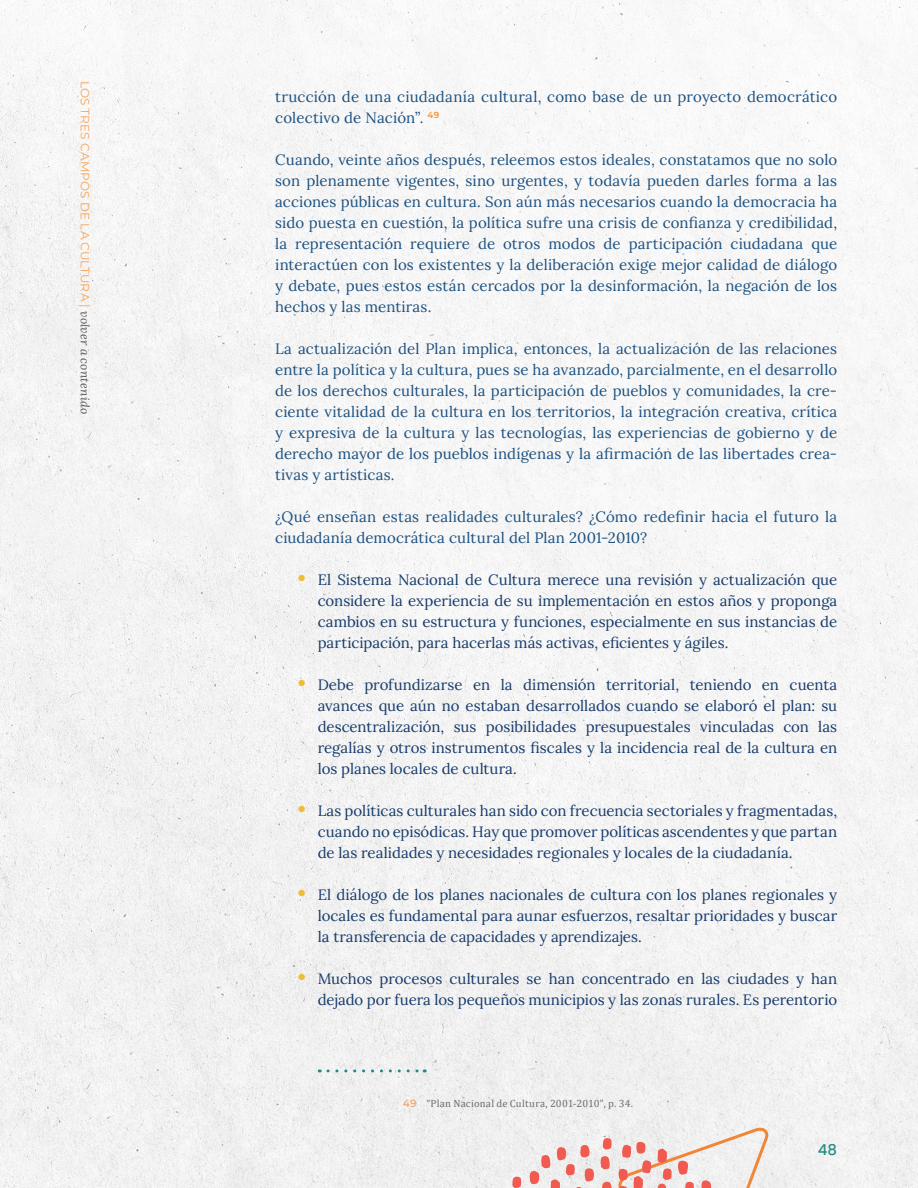
<style>
.page{position:relative;width:918px;height:1188px;background:#fff}
.page>*{position:absolute;margin:0;border:0;box-sizing:border-box;transform-origin:0 0}
.txt_01{font:15px/21px "Lora";letter-spacing:.01em;color:#1c5180}
.t1{font:15px/21px "Lora";color:#163b6b;text-align:justify}
.t2{font:500 15px "Poppins";color:#278c81}
.t3{font:12px "Montserrat";letter-spacing:.01em;color:#f8a457}
.piepag{font:10.5px "Cambria";letter-spacing:.015em;color:#6c6d70}
.s1{font-family:"Lora";font-style:italic;color:#57585a}
.s2{font-family:"Poppins";font-weight:700;font-size:21px;color:#efbc35}
.s3{font-family:"Montserrat";font-weight:600;color:#f5aa72}
</style>
<div class="page">
<img style="left:0;top:0;width:918px;height:1188px">
<svg style="left:602px;top:1182px;width:10px;height:6px"></svg>
<svg style="left:600px;top:1156px;width:10px;height:13px"></svg>
<svg style="left:603px;top:1138px;width:9px;height:12px"></svg>
<svg style="left:512px;top:1177px;width:9px;height:11px"></svg>
<svg style="left:529px;top:1144px;width:65px;height:44px"></svg>
<svg style="left:618px;top:1127px;width:155px;height:61px"></svg>
<svg style="left:328px;top:1069px;width:97px;height:3px"></svg>
<p class="t3" style="left:93px;top:81px;width:335px;rotate:90deg">LOS TRES CAMPOS DE LA CULTURA | <span class="s1">volver a contenido</span></p>
<p class="txt_01" style="left:275px;top:85px;width:564px">trucción de una ciudadanía cultural, como base de un proyecto democrático colectivo de Nación”. <sup>49</sup></p>
<p class="txt_01" style="left:275px;top:148px;width:564px;text-align:justify">Cuando, veinte años después, releemos estos ideales, constatamos que no solo son plenamente vigentes, sino urgentes, y todavía pueden darles forma a las acciones públicas en cultura. Son aún más necesarios cuando la democracia ha sido puesta en cuestión, la política sufre una crisis de confianza y credibilidad, la representación requiere de otros modos de participación ciudadana que interactúen con los existentes y la deliberación exige mejor calidad de diálogo y debate, pues estos están cercados por la desinformación, la negación de los hechos y las mentiras.</p>
<p class="txt_01" style="left:275px;top:337px;width:564px;text-align:justify">La actualización del Plan implica, entonces, la actualización de las relaciones entre la política y la cultura, pues se ha avanzado, parcialmente, en el desarrollo de los derechos culturales, la participación de pueblos y comunidades, la cre&shy;ciente vitalidad de la cultura en los territorios, la integración creativa, crítica y expresiva de la cultura y las tecnologías, las experiencias de gobierno y de derecho mayor de los pueblos indígenas y la afirmación de las libertades crea&shy;tivas y artísticas.</p>
<p class="txt_01" style="left:275px;top:505px;width:564px">¿Qué enseñan estas realidades culturales? ¿Cómo redefinir hacia el futuro la ciudadanía democrática cultural del Plan 2001-2010?</p>
<p class="t1" style="left:318px;top:568px;width:521px;text-indent:-21px"><span class="s2">•</span> El Sistema Nacional de Cultura merece una revisión y actualización que considere la experiencia de su implementación en estos años y proponga cambios en su estructura y funciones, especialmente en sus instancias de participación, para hacerlas más activas, eficientes y ágiles.</p>
<p class="t1" style="left:318px;top:673px;width:521px;text-indent:-21px"><span class="s2">•</span> Debe profundizarse en la dimensión territorial, teniendo en cuenta avances que aún no estaban desarrollados cuando se elaboró el plan: su descentralización, sus posibilidades presupuestales vinculadas con las regalías y otros instrumentos fiscales y la incidencia real de la cultura en los planes locales de cultura.</p>
<p class="t1" style="left:318px;top:799px;width:521px;text-indent:-21px"><span class="s2">•</span> Las políticas culturales han sido con frecuencia sectoriales y fragmentadas, cuando no episódicas. Hay que promover políticas ascendentes y que partan de las realidades y necesidades regionales y locales de la ciudadanía.</p>
<p class="t1" style="left:318px;top:883px;width:521px;text-indent:-21px"><span class="s2">•</span> El diálogo de los planes nacionales de cultura con los planes regionales y locales es fundamental para aunar esfuerzos, resaltar prioridades y buscar la transferencia de capacidades y aprendizajes.</p>
<p class="t1" style="left:296px;top:967px;width:542px;text-align:right"><span class="s2">•</span> Muchos procesos culturales se han concentrado en las ciudades y han dejado por fuera los pequeños municipios y las zonas rurales. Es perentorio</p>
<p class="piepag" style="left:403px;top:1097px;width:232px"><span class="s3">49</span> “Plan Nacional de Cultura, 2001-2010”, p. 34.</p>
<p class="t2" style="left:818px;top:1142px;width:21px">48</p>
</div>
